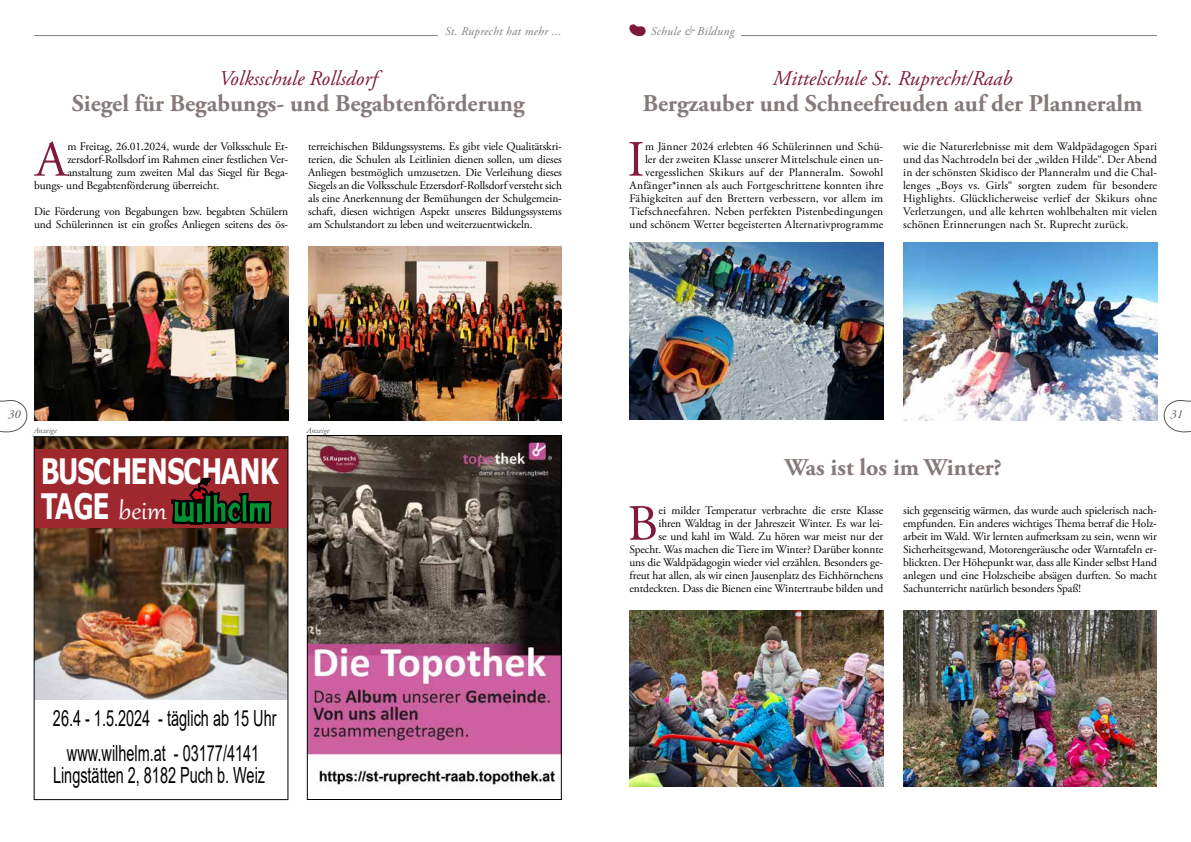
<style>
.page{position:relative;width:1191px;height:842px;background:#fff}
.page>*{position:absolute;margin:0;border:0;box-sizing:border-box;transform-origin:0 0}
.t1{font:50.7px "Adobe Garamond Pro";color:#7f1a39}
.t2{font:700 35px/35px "Verdana";letter-spacing:-.06em;color:#fff;scale:.72 1}
.t3{font:700 24px "Adobe Garamond Pro";color:#867a79}
.t4{font:22.2px/34.7px "Arial";color:#000;text-align:center;scale:.65 1}
.t5{font:italic 21px "Adobe Garamond Pro";color:#7f1a39}
.t6{font:italic 12px "Adobe Garamond Pro";letter-spacing:.025em;color:#7e7e7d}
.t7{font:italic 12px "Adobe Garamond Pro";color:#575756}
.t8{font:11.5px/13px "Adobe Garamond Pro";letter-spacing:-.01em;color:#000;text-align:justify}
.t9{font:11.5px/13px "Adobe Garamond Pro";letter-spacing:.01em;color:#000;text-align:right}
.t10{font:italic 8px "Adobe Garamond Pro";color:#575756}
.s1{font-family:"Gabriola";font-weight:400;font-size:30px}
</style>
<div class="page">
<hr style="left:34px;top:35px;width:404px;height:1px;background:#7e7e7d">
<svg style="left:0;top:400px;width:27px;height:33px"></svg>
<svg style="left:1164px;top:400px;width:27px;height:33px"></svg>
<hr style="left:741px;top:35px;width:415px;height:1px;background:#7e7e7d">
<svg style="left:629px;top:24px;width:16px;height:13px"></svg>
<img style="left:308px;top:247px;width:254px;height:174px">
<img style="left:34px;top:247px;width:254px;height:174px">
<img style="left:630px;top:610px;width:253px;height:177px">
<img style="left:903px;top:610px;width:254px;height:177px">
<img style="left:903px;top:242px;width:254px;height:179px">
<img style="left:629px;top:242px;width:254px;height:178px">
<img style="left:36px;top:439px;width:250px;height:261px">
<div style="left:34px;top:449px;width:254px;height:78px;background:#9f282f"></div>
<img style="left:171px;top:477px;width:100px;height:77px">
<div style="left:34px;top:437px;width:254px;height:363px;border:1px solid #000"></div>
<img style="left:309px;top:437px;width:250px;height:349px">
<div style="left:307px;top:435px;width:254px;height:365px;border:1px solid #000"></div>
<p class="t6" style="left:445px;top:24px;width:118px">St. Ruprecht hat mehr ...</p>
<h3 class="t5" style="left:219px;top:65px;width:159px">Volksschule Rollsdorf</h3>
<h3 class="t3" style="left:72px;top:89px;width:454px">Siegel für Begabungs- und Begabtenförderung</h3>
<h1 class="t1" style="left:35px;top:129px;width:33px">A</h1>
<p class="t8" style="left:67px;top:140px;width:222px">m Freitag, 26.01.2024, wurde der Volksschule Et-</p>
<p class="t8" style="left:67px;top:153px;width:222px">zersdorf-Rollsdorf im Rahmen einer festlichen Ver-</p>
<p class="t8" style="left:67px;top:166px;width:222px">anstaltung zum zweiten Mal das Siegel für Bega-</p>
<p class="t8" style="left:34px;top:179px;width:187px">bungs- und Begabtenförderung überreicht.</p>
<p class="t8" style="left:34px;top:205px;width:256px">Die Förderung von Begabungen bzw. begabten Schülern und Schülerinnen ist ein großes Anliegen seitens des ös-</p>
<p class="t8" style="left:308px;top:140px;width:255px">terreichischen Bildungssystems. Es gibt viele Qualitätskri&shy;terien, die Schulen als Leitlinien dienen sollen, um dieses Anliegen bestmöglich umzusetzen. Die Verleihung dieses Siegels an die Volksschule Etzersdorf-Rollsdorf versteht sich als eine Anerkennung der Bemühungen der Schulgemein&shy;schaft, diesen wichtigen Aspekt unseres Bildungssystems am Schulstandort zu leben und weiterzuentwickeln.</p>
<p class="t6" style="left:651px;top:24px;width:85px">Schule &amp; Bildung</p>
<h3 class="t5" style="left:773px;top:65px;width:241px">Mittelschule St. Ruprecht/Raab</h3>
<h3 class="t3" style="left:643px;top:89px;width:501px">Bergzauber und Schneefreuden auf der Planneralm</h3>
<p class="t9" style="left:629px;top:140px;width:255px">m Jänner 2024 erlebten 46 Schülerinnen und Schü-<br>ler der zweiten Klasse unserer Mittelschule einen un&shy;vergesslichen Skikurs auf der Planneralm. Sowohl Anfänger*innen als auch Fortgeschrittene konnten ihre Fähigkeiten auf den Brettern verbessern, vor allem im Tiefschneefahren. Neben perfekten Pistenbedingungen und schönem Wetter begeisterten Alternativprogramme</p>
<p class="t8" style="left:903px;top:140px;width:255px">wie die Naturerlebnisse mit dem Waldpädagogen Spari und das Nachtrodeln bei der „wilden Hilde“. Der Abend in der schönsten Skidisco der Planneralm und die Chal&shy;lenges „Boys vs. Girls“ sorgten zudem für besondere Highlights. Glücklicherweise verlief der Skikurs ohne Verletzungen, und alle kehrten wohlbehalten mit vielen schönen Erinnerungen nach St. Ruprecht zurück.</p>
<h1 class="t1" style="left:627px;top:129px;width:19px">I</h1>
<p class="t7" style="left:8px;top:407px;width:14px">30</p>
<p class="t7" style="left:1170px;top:407px;width:14px">31</p>
<p class="t10" style="left:34px;top:426px;width:24px">Anzeige</p>
<p class="t10" style="left:307px;top:426px;width:24px">Anzeige</p>
<p class="t10" style="left:33px;top:430px;width:24px">Anzeige</p>
<h2 class="t2" style="left:41px;top:453px;width:332px">BUSCHENSCHANK<br>TAGE <span class="s1">beim</span></h2>
<h3 class="t4" style="left:53px;top:701px;width:345px">26.4 - 1.5.2024 - täglich ab 15 Uhr www.wilhelm.at - 03177/4141</h3>
<h3 class="t4" style="left:53px;top:757px;width:328px">Lingstätten 2, 8182 Puch b. Weiz</h3>
<h3 class="t3" style="left:784px;top:453px;width:218px">Was ist los im Winter?</h3>
<p class="t8" style="left:903px;top:504px;width:255px">sich gegenseitig wärmen, das wurde auch spielerisch nach&shy;empfunden. Ein anderes wichtiges Thema betraf die Holz&shy;arbeit im Wald. Wir lernten aufmerksam zu sein, wenn wir Sicherheitsgewand, Motorengeräusche oder Warntafeln er&shy;blickten. Der Höhepunkt war, dass alle Kinder selbst Hand anlegen und eine Holzscheibe absägen durften. So macht Sachunterricht natürlich besonders Spaß!</p>
<p class="t8" style="left:629px;top:504px;width:255px;text-align:right">ei milder Temperatur verbrachte die erste Klasse<br>ihren Waldtag in der Jahreszeit Winter. Es war lei-<br>se und kahl im Wald. Zu hören war meist nur der Specht. Was machen die Tiere im Winter? Darüber konnte uns die Waldpädagogin wieder viel erzählen. Besonders ge&shy;freut hat allen, als wir einen Jausenplatz des Eichhörnchens entdeckten. Dass die Bienen eine Wintertraube bilden und</p>
<h1 class="t1" style="left:627px;top:493px;width:32px">B</h1>
</div>
